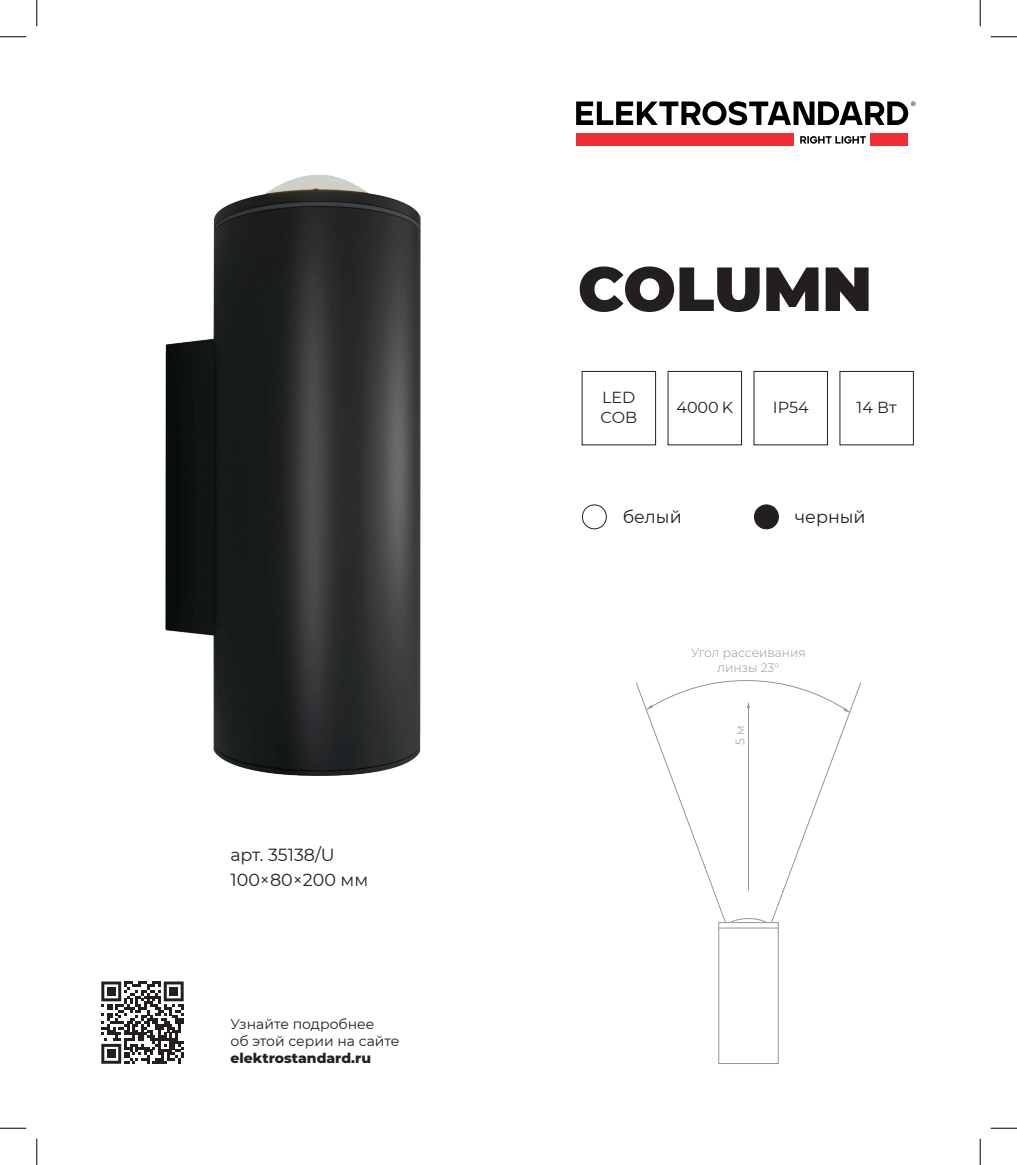
<style>
.page{position:relative;width:1017px;height:1165px;background:#fff}
.page>*{position:absolute;margin:0;border:0;box-sizing:border-box;transform-origin:0 0}
.t1{font:900 62.12px "Montserrat";color:#231f20}
.t2{font:17.5px "Montserrat";color:#231f20}
.t3{font:15.92px "Montserrat";color:#231f20}
.t4{font:14px/16.8px "Montserrat";color:#231f20}
.t5{font:800 14px "Montserrat";color:#231f20}
.t6{font:300 12.25px/15.8px "Montserrat";color:#939598;text-align:center}
</style>
<div class="page">
<svg style="left:800px;top:136px;width:65px;height:8px"></svg>
<svg style="left:576px;top:101px;width:339px;height:24px"></svg>
<div style="left:576px;top:134px;width:217px;height:12px;background:#ee2e33"></div>
<div style="left:869px;top:134px;width:38px;height:12px;background:#ee2e33"></div>
<div style="left:581px;top:504px;width:25px;height:25px;border:1px solid #231f20;border-radius:50%"></div>
<div style="left:754px;top:505px;width:24px;height:24px;background:#231f20;border-radius:50%"></div>
<div style="left:753px;top:504px;width:25px;height:25px;border:1px solid #231f20;border-radius:50%"></div>
<img style="left:165px;top:174px;width:256px;height:602px">
<div style="left:718px;top:922px;width:60px;height:142px;background:#fff;border:1px solid #939598"></div>
<svg style="left:636px;top:680px;width:224px;height:243px"></svg>
<hr style="left:718px;top:928px;width:60px;height:1px;background:#939598">
<svg style="left:101px;top:981px;width:82px;height:83px"></svg>
<div style="left:107px;top:987px;width:8px;height:9px;background:#231f20"></div>
<div style="left:169px;top:987px;width:9px;height:9px;background:#231f20"></div>
<div style="left:107px;top:1049px;width:8px;height:9px;background:#231f20"></div>
<svg style="left:0;top:36px;width:26px;height:1px"></svg>
<svg style="left:990px;top:36px;width:26px;height:1px"></svg>
<svg style="left:0;top:1128px;width:26px;height:1px"></svg>
<svg style="left:990px;top:1128px;width:26px;height:1px"></svg>
<svg style="left:36px;top:0;width:1px;height:26px"></svg>
<svg style="left:36px;top:1139px;width:1px;height:26px"></svg>
<svg style="left:979px;top:0;width:1px;height:26px"></svg>
<svg style="left:979px;top:1139px;width:1px;height:26px"></svg>
<p class="t2" style="left:230px;top:843px;width:106px">арт. 35138/U</p>
<p class="t2" style="left:230px;top:867px;width:139px">100×80×200 мм</p>
<p class="t4" style="left:230px;top:1015px;width:170px">Узнайте подробнее<br>об этой серии на сайте</p>
<p class="t5" style="left:230px;top:1047px;width:142px">elektrostandard.ru</p>
<p class="t1" style="left:577px;top:242px;width:295px">COLUMN</p>
<p class="t3" style="left:602px;top:387px;width:35px">LED</p>
<p class="t3" style="left:600px;top:406px;width:38px">COB</p>
<p class="t3" style="left:676px;top:396px;width:58px">4000 K</p>
<p class="t3" style="left:772px;top:396px;width:37px">IP54</p>
<p class="t3" style="left:856px;top:396px;width:42px">14 Вт</p>
<p class="t2" style="left:622px;top:505px;width:60px">белый</p>
<p class="t2" style="left:794px;top:505px;width:72px">черный</p>
<p class="t6" style="left:690px;top:644px;width:116px">Угол рассеивания линзы 23°</p>
<p class="t6" style="left:731px;top:744px;width:21px;rotate:-90deg">5 м</p>
</div>
